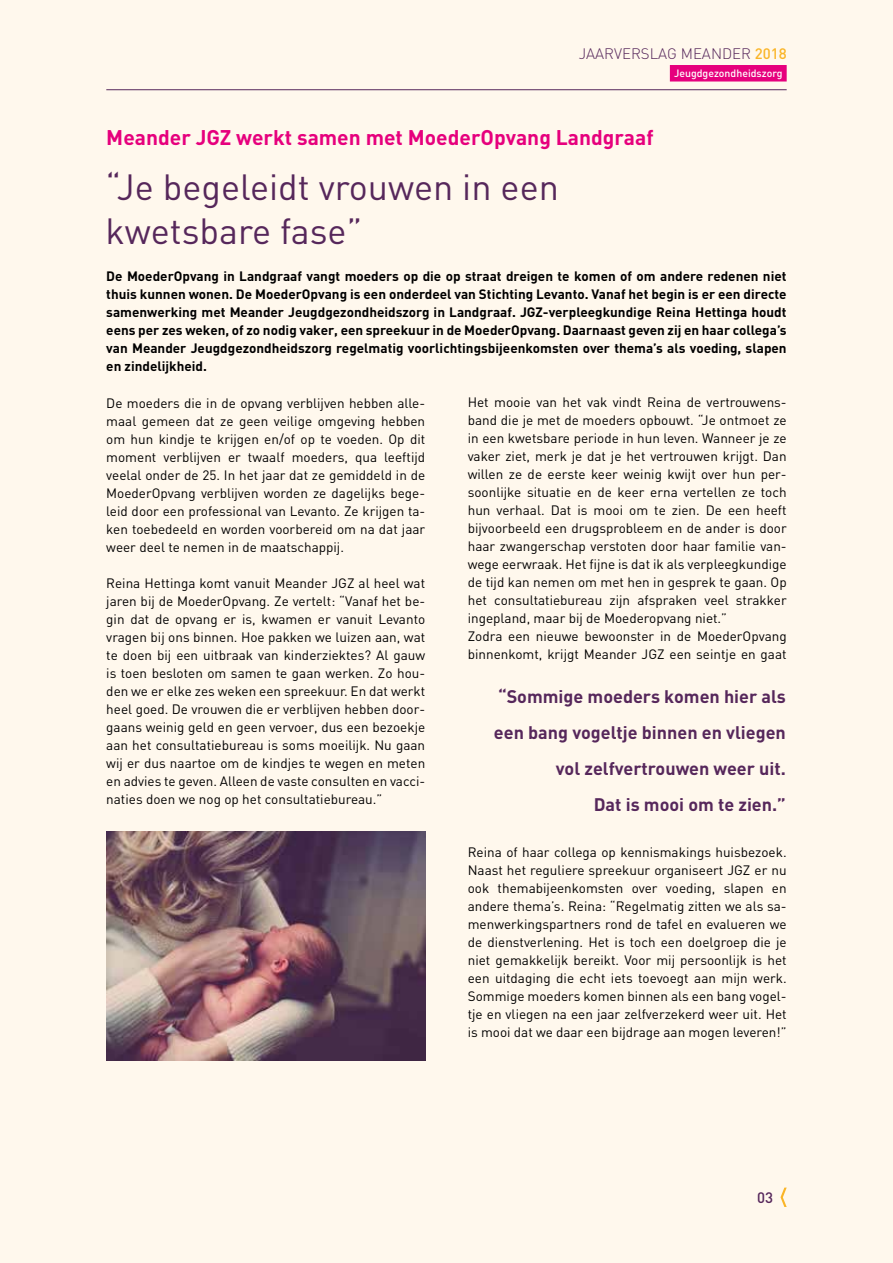
<style>
.page{position:relative;width:893px;height:1263px;background:#fff8ed}
.page>*{position:absolute;margin:0;border:0;box-sizing:border-box;transform-origin:0 0}
.t1{font:36px/43.2px "DIN";color:#56275b}
.t2{font:700 21px "DIN";color:#e6007d}
.t3{font:700 18px/36px "DIN";color:#56275b;text-align:right}
.t4{font:300 15px "DIN";color:#56275b}
.t5{font:500 15px "DIN";color:#56275b}
.t6{font:13.5px/18px "DIN";color:#000;text-align:justify}
.t7{font:700 13.5px/18px "DIN";color:#000;text-align:justify}
.t8{font:500 10.5px "DIN";color:#fff}
.s1{font-weight:500;color:#fab528}
</style>
<div class="page">
<svg style="left:780px;top:1187px;width:7px;height:20px"></svg>
<div style="left:670px;top:65px;width:117px;height:17px;background:#e6007d"></div>
<hr style="left:106px;top:89px;width:681px;height:1px;background:#56275b">
<img style="left:106px;top:831px;width:319px;height:229px">
<p class="t4" style="left:579px;top:44px;width:209px">JAARVERSLAG MEANDER <span class="s1">2018</span></p>
<p class="t8" style="left:674px;top:67px;width:110px">Jeugdgezondheidszorg</p>
<h2 class="t2" style="left:106px;top:124px;width:549px">Meander JGZ werkt samen met MoederOpvang Landgraaf</h2>
<h1 class="t1" style="left:106px;top:165px;width:455px">“Je begeleidt vrouwen in een kwetsbare fase”</h1>
<p class="t7" style="left:106px;top:267px;width:682px">De MoederOpvang in Landgraaf vangt moeders op die op straat dreigen te komen of om andere redenen niet thuis kunnen wonen. De MoederOpvang is een onderdeel van Stichting Levanto. Vanaf het begin is er een directe samenwerking met Meander Jeugdgezondheidszorg in Landgraaf. JGZ-verpleegkundige Reina Hettinga houdt eens per zes weken, of zo nodig vaker, een spreekuur in de MoederOpvang. Daarnaast geven zij en haar collega’s van Meander Jeugdgezondheidszorg regelmatig voorlichtingsbijeenkomsten over thema’s als voeding, slapen en zindelijkheid.</p>
<p class="t6" style="left:106px;top:393px;width:320px">De moeders die in de opvang verblijven hebben alle&shy;maal gemeen dat ze geen veilige omgeving hebben om hun kindje te krijgen en/of op te voeden. Op dit moment verblijven er twaalf moeders, qua leeftijd veelal onder de 25. In het jaar dat ze gemiddeld in de MoederOpvang verblijven worden ze dagelijks bege&shy;leid door een professional van Levanto. Ze krijgen ta&shy;ken toebedeeld en worden voorbereid om na dat jaar weer deel te nemen in de maatschappij.</p>
<p class="t6" style="left:106px;top:573px;width:320px">Reina Hettinga komt vanuit Meander JGZ al heel wat jaren bij de MoederOpvang. Ze vertelt: “Vanaf het be&shy;gin dat de opvang er is, kwamen er vanuit Levanto vragen bij ons binnen. Hoe pakken we luizen aan, wat te doen bij een uitbraak van kinderziektes? Al gauw is toen besloten om samen te gaan werken. Zo hou&shy;den we er elke zes weken een spreekuur. En dat werkt heel goed. De vrouwen die er verblijven hebben door&shy;gaans weinig geld en geen vervoer, dus een bezoekje aan het consultatiebureau is soms moeilijk. Nu gaan wij er dus naartoe om de kindjes te wegen en meten en advies te geven. Alleen de vaste consulten en vacci&shy;naties doen we nog op het consultatiebureau.”</p>
<p class="t6" style="left:468px;top:393px;width:320px;text-align:left">Het mooie van het vak vindt Reina de vertrouwens&shy;band die je met de moeders opbouwt. “Je ontmoet ze in een kwetsbare periode in hun leven. Wanneer je ze vaker ziet, merk je dat je het vertrouwen krijgt. Dan willen ze de eerste keer weinig kwijt over hun per&shy;soonlijke situatie en de keer erna vertellen ze toch hun verhaal. Dat is mooi om te zien. De een heeft bijvoorbeeld een drugsprobleem en de ander is door haar zwangerschap verstoten door haar familie van&shy;wege eerwraak. Het fijne is dat ik als verpleegkundige de tijd kan nemen om met hen in gesprek te gaan. Op het consultatiebureau zijn afspraken veel strakker ingepland, maar bij de Moederopvang niet.”<br>Zodra een nieuwe bewoonster in de MoederOpvang binnenkomt, krijgt Meander JGZ een seintje en gaat</p>
<h3 class="t3" style="left:494px;top:677px;width:293px">“Sommige moeders komen hier als een bang vogeltje binnen en vliegen vol zelfvertrouwen weer uit.<br>Dat is mooi om te zien.”</h3>
<p class="t6" style="left:468px;top:843px;width:320px">Reina of haar collega op kennismakings huisbezoek.<br>Naast het reguliere spreekuur organiseert JGZ er nu ook themabijeenkomsten over voeding, slapen en andere thema’s. Reina: “Regelmatig zitten we als sa&shy;menwerkingspartners rond de tafel en evalueren we de dienstverlening. Het is toch een doelgroep die je niet gemakkelijk bereikt. Voor mij persoonlijk is het een uitdaging die echt iets toevoegt aan mijn werk.<br>Sommige moeders komen binnen als een bang vogel&shy;tje en vliegen na een jaar zelfverzekerd weer uit. Het is mooi dat we daar een bijdrage aan mogen leveren!”</p>
<p class="t5" style="left:757px;top:1188px;width:17px">03</p>
</div>
